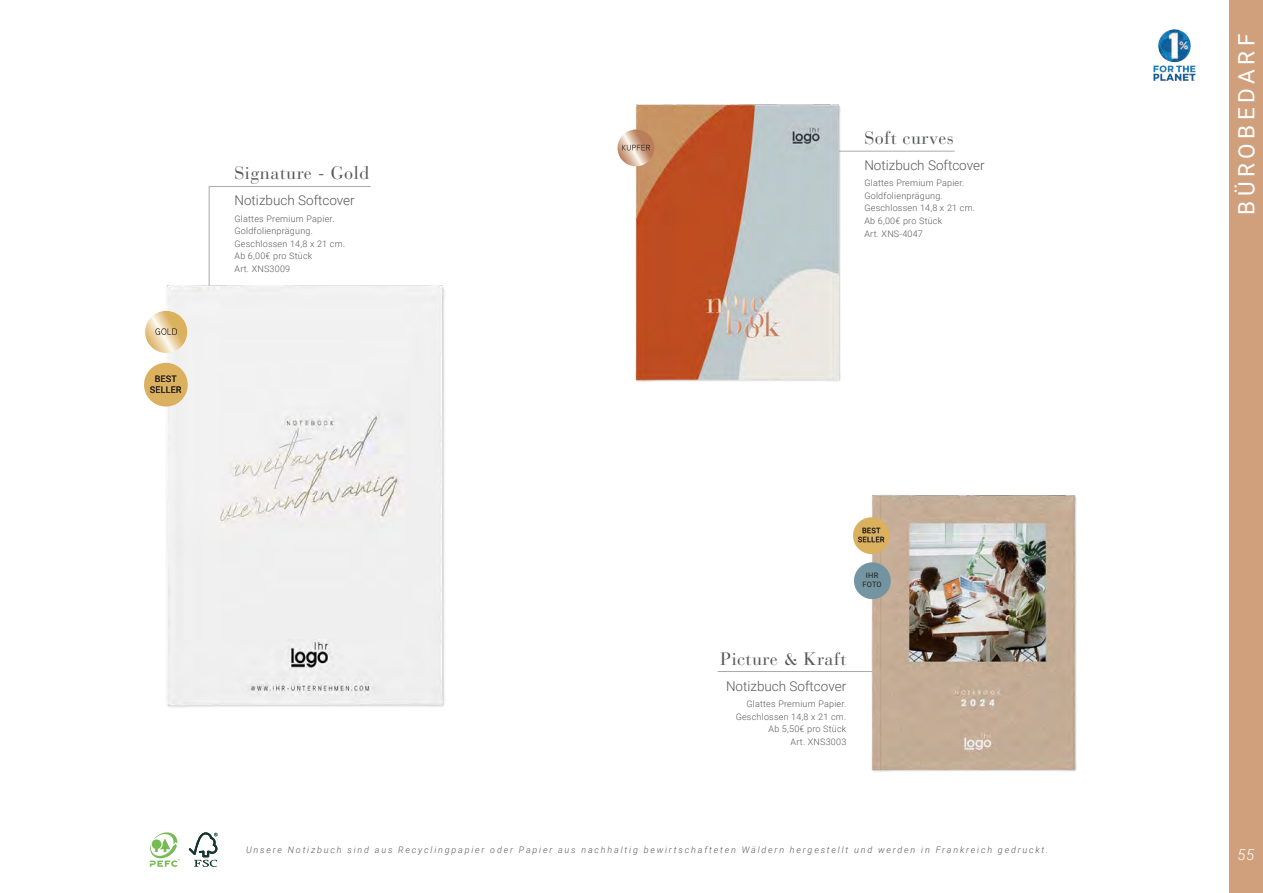
<style>
.page{position:relative;width:1263px;height:893px;background:#fff}
.page>*{position:absolute;margin:0;border:0;box-sizing:border-box;transform-origin:0 0}
.t1{font:22.5px "Roboto";letter-spacing:.2em;color:#fff}
.t2{font:18px "Bauer Bodoni Std 1";letter-spacing:.025em;color:#57585a}
.t3{font:italic 300 15px "Roboto";color:#fff}
.t4{font:300 13.5px "Roboto";color:#57585a}
.t5{font:300 9px "Roboto";letter-spacing:.025em;color:#57585a}
.t6{font:italic 300 9px "Roboto";letter-spacing:.2em;color:#57585a}
.t7{font:8.85px/10.6px "Roboto";letter-spacing:.025em;color:#231f20;text-align:center}
.t8{font:7.5px/9px "Roboto";letter-spacing:.025em;color:#231f20;text-align:center}
</style>
<div class="page">
<svg style="left:208px;top:186px;width:163px;height:86px"></svg>
<hr style="left:839px;top:151px;width:116px;height:1px;background:#aaaaac">
<img style="left:163px;top:272px;width:282px;height:436px">
<img style="left:635px;top:104px;width:303px;height:278px">
<img style="left:871px;top:494px;width:206px;height:278px">
<svg style="left:144px;top:363px;width:47px;height:47px"></svg>
<svg style="left:853px;top:517px;width:40px;height:85px;background:#b7b098"></svg>
<svg style="left:189px;top:832px;width:29px;height:35px"></svg>
<svg style="left:149px;top:832px;width:31px;height:35px"></svg>
<hr style="left:718px;top:671px;width:154px;height:1px;background:#aaaaac">
<svg style="left:617px;top:129px;width:40px;height:40px;background:#d2b097"></svg>
<svg style="left:145px;top:311px;width:45px;height:45px"></svg>
<div style="left:1229px;top:0;width:34px;height:893px;background:#d09f7c"></div>
<img style="left:1153px;top:29px;width:43px;height:52px">
<p class="t7" style="left:150px;top:373px;width:33px">BEST<br>SELLER</p>
<p class="t2" style="left:234px;top:162px;width:136px">Signature - Gold</p>
<p class="t4" style="left:234px;top:191px;width:122px">Notizbuch Softcover</p>
<p class="t5" style="left:234px;top:212px;width:101px">Glattes Premium Papier.</p>
<p class="t5" style="left:234px;top:225px;width:80px">Goldfolienprägung.</p>
<p class="t5" style="left:234px;top:237px;width:112px">Geschlossen 14,8 x 21 cm.</p>
<p class="t5" style="left:234px;top:250px;width:79px">Ab 6,00€ pro Stück</p>
<p class="t5" style="left:234px;top:262px;width:57px">Art. XNS3009</p>
<p class="t2" style="left:864px;top:127px;width:91px">Soft curves</p>
<p class="t4" style="left:864px;top:155px;width:122px">Notizbuch Softcover</p>
<p class="t5" style="left:864px;top:177px;width:101px">Glattes Premium Papier.</p>
<p class="t5" style="left:864px;top:189px;width:80px">Goldfolienprägung.</p>
<p class="t5" style="left:864px;top:202px;width:112px">Geschlossen 14,8 x 21 cm.</p>
<p class="t5" style="left:864px;top:214px;width:79px">Ab 6,00€ pro Stück</p>
<p class="t5" style="left:864px;top:227px;width:60px">Art. XNS-4047</p>
<p class="t8" style="left:858px;top:526px;width:28px">BEST<br>SELLER</p>
<p class="t8" style="left:862px;top:571px;width:21px">IHR<br>FOTO</p>
<p class="t2" style="left:720px;top:648px;width:128px">Picture &amp; Kraft</p>
<p class="t4" style="left:726px;top:676px;width:122px">Notizbuch Softcover</p>
<p class="t5" style="left:746px;top:698px;width:101px">Glattes Premium Papier.</p>
<p class="t5" style="left:736px;top:710px;width:112px">Geschlossen 14,8 x 21 cm.</p>
<p class="t5" style="left:768px;top:723px;width:79px">Ab 5,50€ pro Stück</p>
<p class="t5" style="left:791px;top:735px;width:57px">Art. XNS3003</p>
<p class="t6" style="left:246px;top:843px;width:804px">Unsere Notizbuch sind aus Recyclingpapier oder Papier aus nachhaltig bewirtschafteten Wäldern hergestellt und werden in Frankreich gedruckt.</p>
<h1 class="t1" style="left:1231px;top:215px;width:182px;rotate:-90deg">BÜROBEDARF</h1>
<h3 class="t3" style="left:1238px;top:844px;width:18px">55</h3>
</div>
